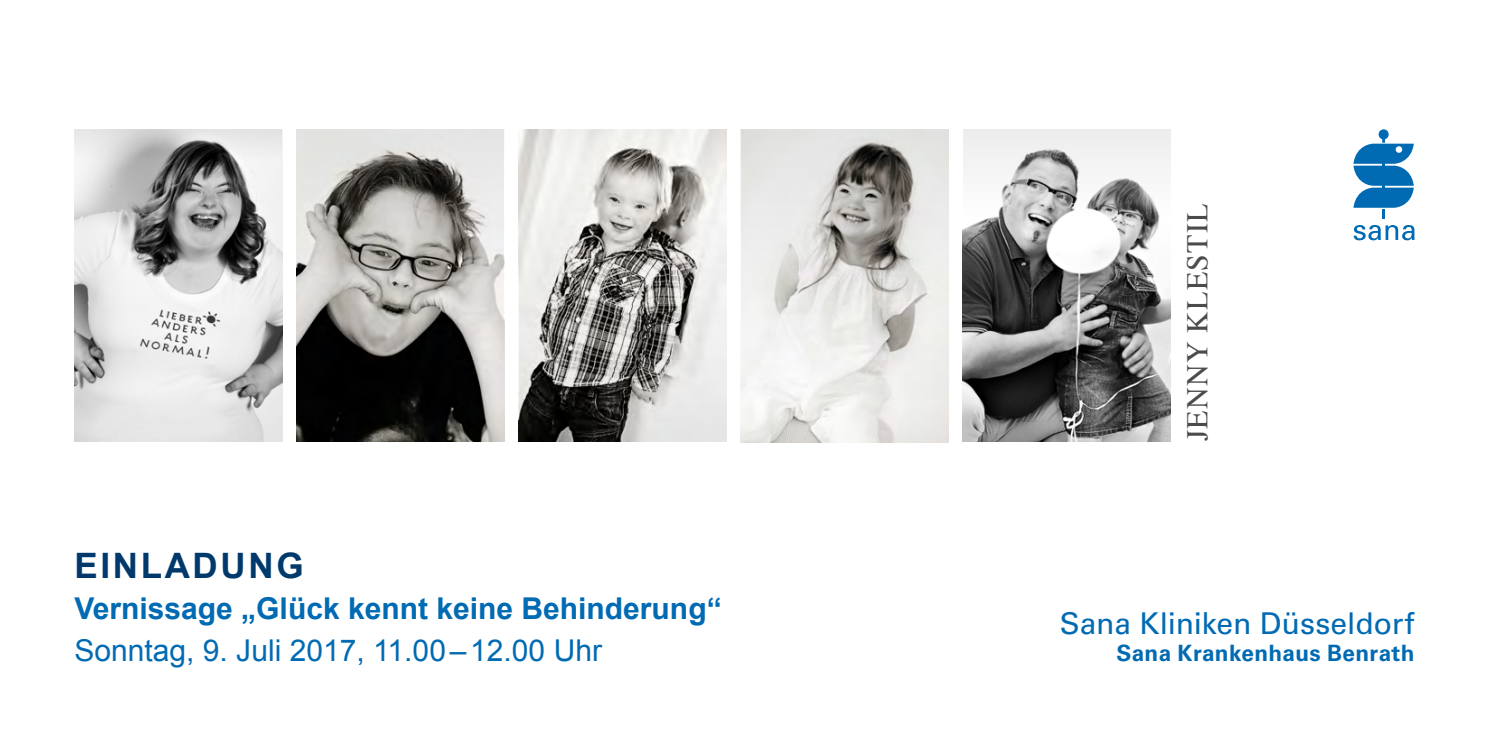
<style>
.page{position:relative;width:1489px;height:745px;background:#fff}
.page>*{position:absolute;margin:0;border:0;box-sizing:border-box;transform-origin:0 0}
.t1{font:700 35px "Arial";letter-spacing:.075em;color:#00396b}
.t2{font:700 30px "Arial";color:#006ab3}
.t3{font:30px "Arial";color:#006ab3}
.t4{font:30px "Univers LT Std";color:#006ab3}
.t5{font:30px "Times";letter-spacing:.04em;color:#4b4b4d}
.t6{font:700 22.5px "Univers LT Std";letter-spacing:.015em;color:#006ab3}
</style>
<div class="page">
<svg style="left:1353px;top:129px;width:60px;height:89px"></svg>
<svg style="left:1353px;top:225px;width:61px;height:15px"></svg>
<svg style="left:962px;top:129px;width:208px;height:312px"></svg>
<svg style="left:296px;top:129px;width:208px;height:312px;background:#807e7c"></svg>
<svg style="left:74px;top:129px;width:208px;height:312px"></svg>
<svg style="left:740px;top:129px;width:208px;height:312px;fill:#e9e9e8"></svg>
<svg style="left:518px;top:129px;width:208px;height:312px;background:#aeadaa"></svg>
<p class="t1" style="left:74px;top:542px;width:231px">EINLADUNG</p>
<p class="t2" style="left:74px;top:587px;width:648px">Vernissage „Glück kennt keine Behinderung“</p>
<p class="t3" style="left:74px;top:630px;width:529px">Sonntag, 9. Juli 2017, 11.00–12.00 Uhr</p>
<p class="t5" style="left:1169px;top:441px;width:239px;rotate:-90deg">JENNY KLESTIL</p>
<p class="t4" style="left:1059px;top:605px;width:356px">Sana Kliniken Düsseldorf</p>
<p class="t6" style="left:1116px;top:639px;width:299px">Sana Krankenhaus Benrath</p>
</div>
